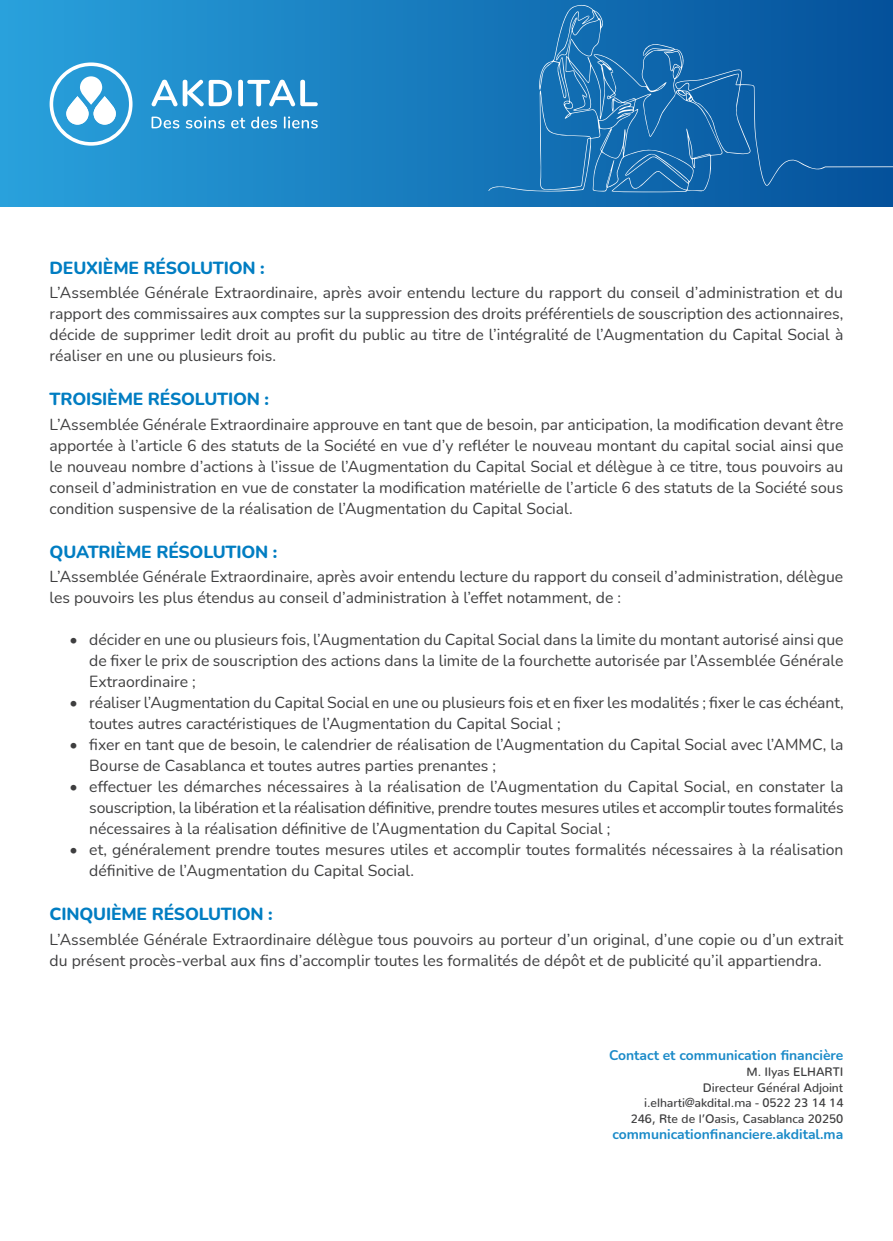
<style>
.page{position:relative;width:893px;height:1241px;background:#fff}
.page>*{position:absolute;margin:0;border:0;box-sizing:border-box;transform-origin:0 0}
.t1{font:800 17.5px "Nunito";letter-spacing:-.01em;color:#007dc2}
.t2{font:15.75px/21px "Nunito";color:#3e3e3f}
.t3{font:700 14px "Nunito";color:#1a8ac8}
.t4{font:500 12.25px "Nunito";color:#3e3e3f}
</style>
<div class="page">
<div style="left:0;top:0;width:893px;height:206px;background:linear-gradient(to right,#29a1dc,#05519b)"></div>
<svg style="left:152px;top:80px;width:80px;height:26px"></svg>
<svg style="left:238px;top:80px;width:80px;height:26px"></svg>
<svg style="left:152px;top:117px;width:27px;height:11px"></svg>
<svg style="left:186px;top:116px;width:39px;height:12px"></svg>
<svg style="left:231px;top:118px;width:14px;height:10px"></svg>
<svg style="left:251px;top:116px;width:26px;height:12px"></svg>
<svg style="left:284px;top:116px;width:34px;height:12px"></svg>
<svg style="left:50px;top:62px;width:83px;height:84px"></svg>
<svg style="left:488px;top:3px;width:405px;height:189px;background:#1568ac"></svg>
<p class="t1" style="left:50px;top:255px;width:217px">DEUXIÈME RÉSOLUTION :</p>
<p class="t2" style="left:50px;top:282px;width:795px;text-align:justify">L’Assemblée Générale Extraordinaire, après avoir entendu lecture du rapport du conseil d’administration et du rapport des commissaires aux comptes sur la suppression des droits préférentiels de souscription des actionnaires, décide de supprimer ledit droit au profit du public au titre de l’intégralité de l’Augmentation du Capital Social à réaliser en une ou plusieurs fois.</p>
<p class="t1" style="left:50px;top:386px;width:221px">TROISIÈME RÉSOLUTION :</p>
<p class="t2" style="left:50px;top:413px;width:795px;text-align:justify">L’Assemblée Générale Extraordinaire approuve en tant que de besoin, par anticipation, la modification devant être apportée à l’article 6 des statuts de la Société en vue d’y refléter le nouveau montant du capital social ainsi que le nouveau nombre d’actions à l’issue de l’Augmentation du Capital Social et délègue à ce titre, tous pouvoirs au conseil d’administration en vue de constater la modification matérielle de l’article 6 des statuts de la Société sous condition suspensive de la réalisation de l’Augmentation du Capital Social.</p>
<p class="t1" style="left:50px;top:539px;width:229px">QUATRIÈME RÉSOLUTION :</p>
<p class="t2" style="left:50px;top:565px;width:795px">L’Assemblée Générale Extraordinaire, après avoir entendu lecture du rapport du conseil d’administration, délègue les pouvoirs les plus étendus au conseil d’administration à l’effet notamment, de :</p>
<p class="t2" style="left:89px;top:628px;width:756px;text-align:justify;text-indent:-20px">• décider en une ou plusieurs fois, l’Augmentation du Capital Social dans la limite du montant autorisé ainsi que de fixer le prix de souscription des actions dans la limite de la fourchette autorisée par l’Assemblée Générale Extraordinaire ;</p>
<p class="t2" style="left:89px;top:691px;width:756px;text-indent:-20px">• réaliser l’Augmentation du Capital Social en une ou plusieurs fois et en fixer les modalités ; fixer le cas échéant, toutes autres caractéristiques de l’Augmentation du Capital Social ;</p>
<p class="t2" style="left:89px;top:733px;width:756px;text-indent:-20px">• fixer en tant que de besoin, le calendrier de réalisation de l’Augmentation du Capital Social avec l’AMMC, la<br>Bourse de Casablanca et toutes autres parties prenantes ;</p>
<p class="t2" style="left:89px;top:775px;width:756px;text-align:justify;text-indent:-20px">• effectuer les démarches nécessaires à la réalisation de l’Augmentation du Capital Social, en constater la souscription, la libération et la réalisation définitive, prendre toutes mesures utiles et accomplir toutes formalités nécessaires à la réalisation définitive de l’Augmentation du Capital Social ;</p>
<p class="t2" style="left:89px;top:838px;width:756px;text-indent:-20px">• et, généralement prendre toutes mesures utiles et accomplir toutes formalités nécessaires à la réalisation définitive de l’Augmentation du Capital Social.</p>
<p class="t1" style="left:50px;top:901px;width:225px">CINQUIÈME RÉSOLUTION :</p>
<p class="t2" style="left:50px;top:927px;width:795px">L’Assemblée Générale Extraordinaire délègue tous pouvoirs au porteur d’un original, d’une copie ou d’un extrait du présent procès-verbal aux fins d’accomplir toutes les formalités de dépôt et de publicité qu’il appartiendra.</p>
<p class="t3" style="left:609px;top:1045px;width:236px">Contact et communication financière</p>
<p class="t4" style="left:746px;top:1060px;width:99px">M. Ilyas ELHARTI</p>
<p class="t4" style="left:703px;top:1076px;width:142px">Directeur Général Adjoint</p>
<p class="t4" style="left:644px;top:1092px;width:201px">i.elharti@akdital.ma - 0522 23 14 14</p>
<p class="t4" style="left:631px;top:1107px;width:214px">246, Rte de l’Oasis, Casablanca 20250</p>
<p class="t3" style="left:612px;top:1123px;width:233px">communicationfinanciere.akdital.ma</p>
</div>
